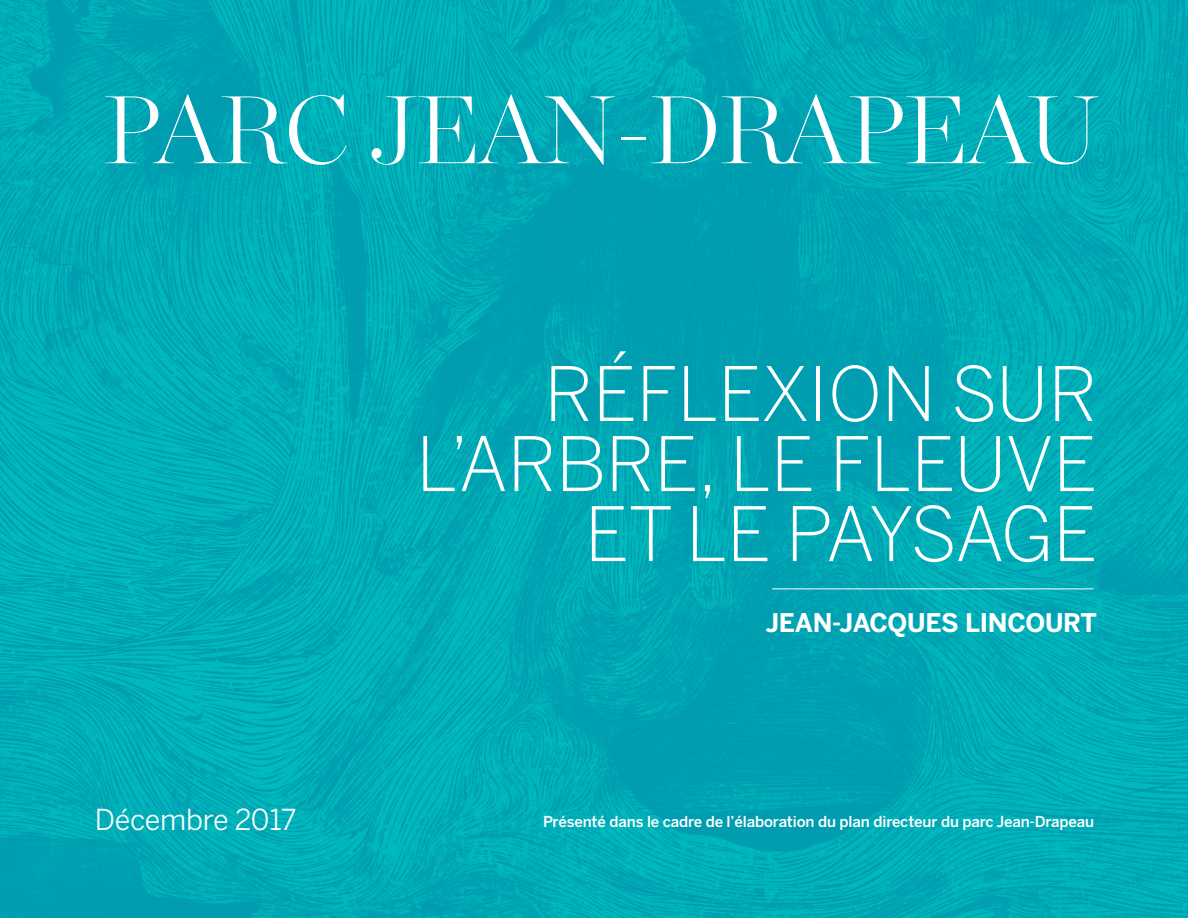
<style>
.page{position:relative;width:1188px;height:918px;background:#fff}
.page>*{position:absolute;margin:0;border:0;box-sizing:border-box;transform-origin:0 0}
.t1{font:200 95.7px "Chronicle Display";letter-spacing:-.01em;color:#fff}
.t2{font:300 74.25px/70.1px "Benton Sans";letter-spacing:-.01em;color:#fff;text-align:right}
.t3{font:28.65px "Benton Sans";letter-spacing:-.01em;color:#fff}
.t4{font:700 25.5px "Benton Sans";letter-spacing:-.01em;color:#fff}
.t5{font:500 15px "Benton Sans";letter-spacing:-.01em;color:#fff}
</style>
<div class="page">
<img style="left:0;top:0;width:1188px;height:918px">
<hr style="left:772px;top:589px;width:322px;height:1px;background:#fff">
<h1 class="t1" style="left:104px;top:57px;width:997px">PARC JEAN-DRAPEAU</h1>
<h2 class="t2" style="left:416px;top:358px;width:683px">RÉFLEXION SUR<br>L’ARBRE, LE FLEUVE<br>ET LE PAYSAGE</h2>
<h3 class="t4" style="left:765px;top:608px;width:333px">JEAN-JACQUES LINCOURT</h3>
<h3 class="t3" style="left:95px;top:802px;width:203px">Décembre 2017</h3>
<p class="t5" style="left:543px;top:813px;width:553px">Présenté dans le cadre de l’élaboration du plan directeur du parc Jean-Drapeau</p>
</div>
